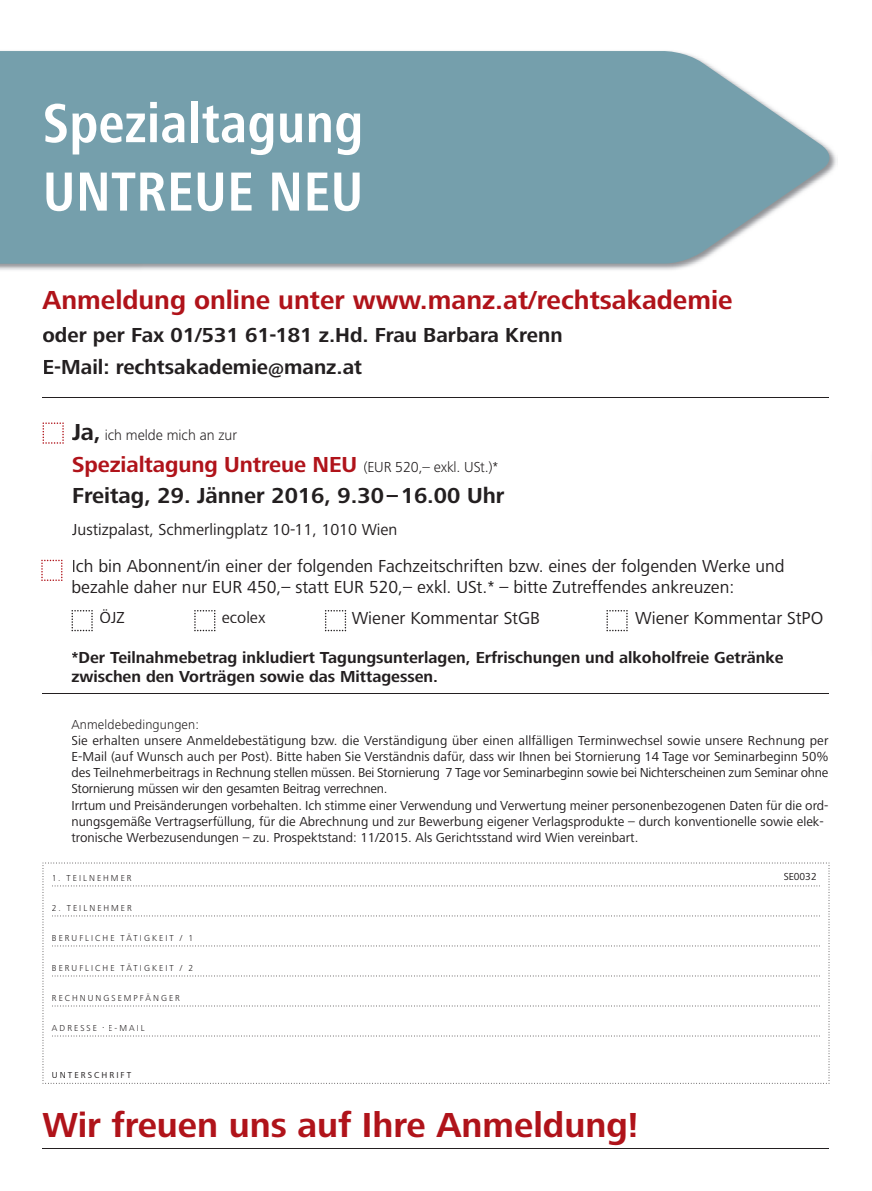
<style>
.page{position:relative;width:872px;height:1191px;background:#fff}
.page>*{position:absolute;margin:0;border:0;box-sizing:border-box;transform-origin:0 0}
.t1{font:700 condensed 57px "Frutiger Next LT";color:#fff}
.t2{font:700 condensed 57px "Frutiger Next LTCE";color:#fff}
.t3{font:700 36px "Frutiger Next LT";color:#b0131a}
.t4{font:700 27px "Frutiger Next LT";color:#b0131a}
.t5{font:700 22.5px/31.5px "Frutiger Next LT";letter-spacing:-.005em;color:#231f20}
.t6{font:700 21px/31.5px "Frutiger Next LT";color:#231f20}
.t7{font:18px/21px "Frutiger Next LT";color:#231f20}
.t8{font:700 16.5px/19.8px "Frutiger Next LT";color:#231f20}
.t9{font:16.5px "Frutiger Next LT";color:#231f20}
.t10{font:300 15px "Frutiger Next LT";letter-spacing:-.005em;color:#231f20}
.t11{font:13.5px/16.2px "Frutiger Next LT";color:#231f20}
.t12{font:300 13.5px "Frutiger Next LT";letter-spacing:.01em;color:#231f20}
.t13{font:10.5px "Frutiger Next LT";color:#231f20}
.t14{font:300 9px "Frutiger Next LT";letter-spacing:.225em;color:#231f20}
.t15{font:9px "Frutiger Next LT";letter-spacing:.225em;color:#231f20}
.s1{font-weight:700;font-size:24px}
.s2{color:#b0131a}
.s3{font-weight:300;font-size:15px}
.s4{font-size:12px}
</style>
<div class="page">
<svg style="left:0;top:51px;width:838px;height:213px;fill:#759fac"></svg>
<svg style="left:43px;top:862px;width:786px;height:221px"></svg>
<svg style="left:43px;top:422px;width:21px;height:22px"></svg>
<hr style="left:43px;top:398px;width:786px;height:1px;background:#231f20">
<hr style="left:42px;top:693px;width:787px;height:1px;background:#231f20">
<hr style="left:43px;top:1148px;width:786px;height:1px;background:#231f20">
<hr style="left:871px;top:454px;width:1px;height:94px;background:#759fac">
<hr style="left:871px;top:552px;width:1px;height:93px;background:#759fac">
<svg style="left:41px;top:560px;width:22px;height:21px"></svg>
<svg style="left:71px;top:610px;width:22px;height:21px"></svg>
<svg style="left:194px;top:610px;width:21px;height:21px"></svg>
<svg style="left:325px;top:610px;width:21px;height:21px"></svg>
<svg style="left:606px;top:610px;width:21px;height:21px"></svg>
<h1 class="t1" style="left:43px;top:91px;width:322px">Spezialtagung</h1>
<h1 class="t2" style="left:43px;top:159px;width:322px">UNTREUE NEU</h1>
<h3 class="t4" style="left:43px;top:285px;width:691px">Anmeldung online unter www.manz.at/rechtsakademie</h3>
<h3 class="t6" style="left:43px;top:320px;width:521px">oder per Fax 01/531 61-181 z.Hd. Frau Barbara Krenn<br>E-Mail: rechtsakademie@manz.at</h3>
<p class="t10" style="left:72px;top:427px;width:166px"><span class="s1">Ja,</span> ich melde mich an zur</p>
<h3 class="t5" style="left:72px;top:448px;width:434px"><span class="s2">Spezialtagung Untreue NEU</span> <span class="s3">(EUR 520,– exkl. USt.)*<br></span>Freitag, 29. Jänner 2016, 9.30 – 16.00 Uhr</h3>
<p class="t9" style="left:72px;top:520px;width:327px">Justizpalast, Schmerlingplatz 10-11, 1010 Wien</p>
<h3 class="t7" style="left:71px;top:555px;width:714px">Ich bin Abonnent/in einer der folgenden Fachzeitschriften bzw. eines der folgenden Werke und bezahle daher nur EUR 450,– statt EUR 520,– exkl. USt.* – bitte Zutreffendes ankreuzen:</h3>
<p class="t9" style="left:100px;top:608px;width:26px">ÖJZ</p>
<p class="t9" style="left:222px;top:608px;width:45px">ecolex</p>
<h3 class="t7" style="left:352px;top:607px;width:190px">Wiener Kommentar StGB</h3>
<h3 class="t7" style="left:635px;top:607px;width:190px">Wiener Kommentar StPO</h3>
<p class="t8" style="left:71px;top:647px;width:714px">*Der Teilnahmebetrag inkludiert Tagungsunterlagen, Erfrischungen und alkoholfreie Getränke zwischen den Vorträgen sowie das Mittagessen.</p>
<p class="t12" style="left:71px;top:716px;width:129px">Anmeldebedingungen:</p>
<p class="t11" style="left:71px;top:732px;width:758px">Sie erhalten unsere Anmeldebestätigung bzw. die Verständigung über einen allfälligen Terminwechsel sowie unsere Rechnung per E-Mail (auf Wunsch auch per Post). Bitte haben Sie Verständnis dafür, dass wir Ihnen bei Stornierung 14 Tage vor Seminarbeginn 50% des Teilnehmerbeitrags in Rechnung stellen müssen. Bei Stornierung 7 Tage vor Seminarbeginn sowie bei Nichterscheinen zum Seminar ohne Stornierung müssen wir den gesamten Beitrag verrechnen.<br>Irrtum und Preisänderungen vorbehalten. Ich stimme einer Verwendung und Verwertung meiner personenbezogenen Daten für die ord&shy;nungsgemäße Vertragserfüllung, für die Abrechnung und zur Bewerbung eigener Verlagsprodukte – durch konventionelle sowie elek&shy;tronische Werbezusendungen – zu. Prospektstand: 11/2015. Als Gerichtsstand wird Wien vereinbart.</p>
<p class="t14" style="left:52px;top:873px;width:81px">1. TEILNEHMER</p>
<p class="t14" style="left:52px;top:903px;width:81px">2. TEILNEHMER</p>
<p class="t14" style="left:52px;top:933px;width:143px">BERUFLICHE TÄTIGKEIT / 1</p>
<p class="t14" style="left:52px;top:963px;width:143px">BERUFLICHE TÄTIGKEIT / 2</p>
<p class="t14" style="left:52px;top:993px;width:130px">RECHNUNGSEMPFÄNGER</p>
<p class="t14" style="left:52px;top:1023px;width:94px">ADRESSE <span class="s4">·</span> E-MAIL</p>
<p class="t15" style="left:52px;top:1069px;width:81px">UNTERSCHRIFT</p>
<h2 class="t3" style="left:43px;top:1104px;width:597px">Wir freuen uns auf Ihre Anmeldung!</h2>
<p class="t13" style="left:783px;top:870px;width:34px">SE0032</p>
</div>
